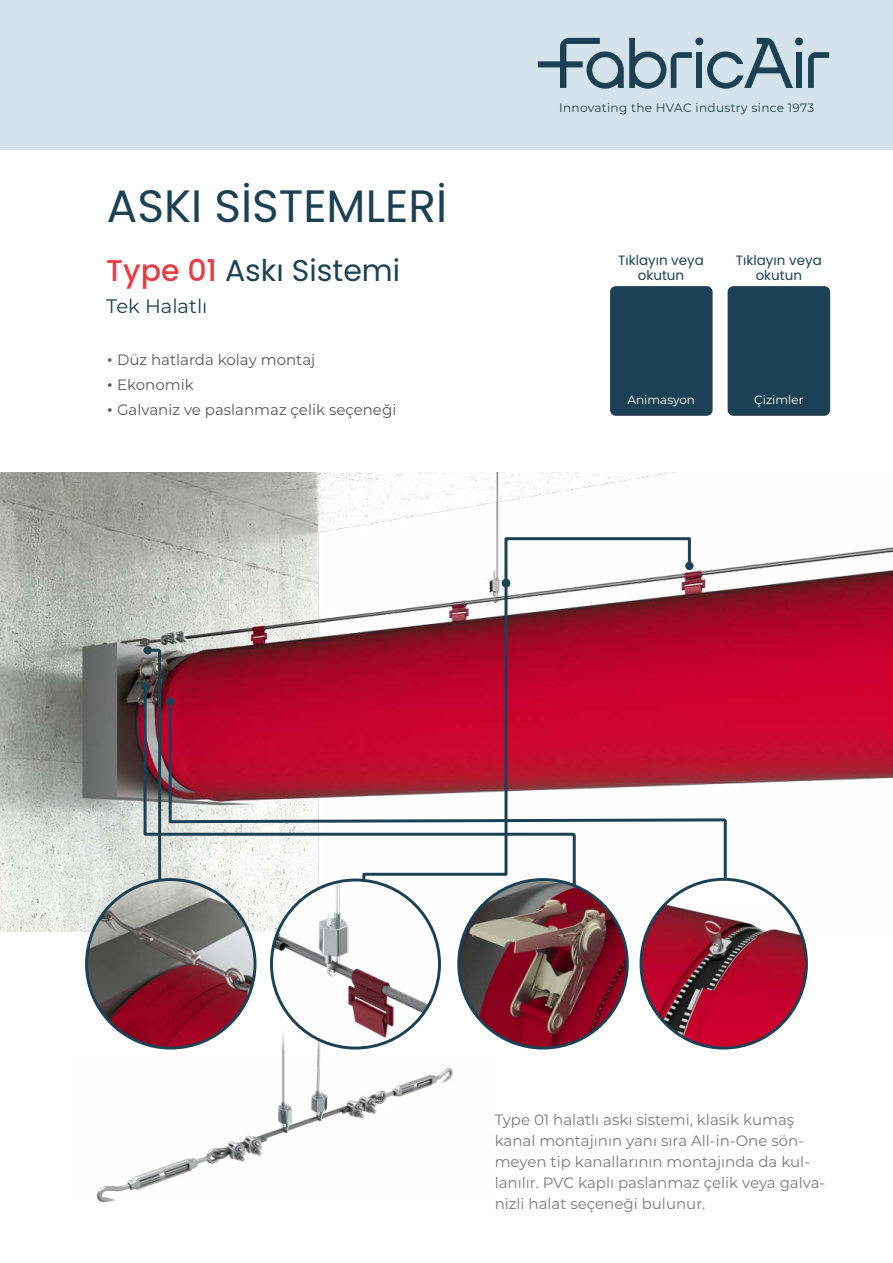
<style>
.page{position:relative;width:893px;height:1263px;background:#fff}
.page>*{position:absolute;margin:0;border:0;box-sizing:border-box;transform-origin:0 0}
.t1{font:45.3px "Poppins";color:#1d4154}
.t2{font:30px "Poppins";color:#1d4154}
.t3{font:19.5px "Montserrat";color:#1d4154}
.t4{font:15px/21px "Montserrat";color:#797a7d}
.t5{font:15px "Montserrat";color:#58595b}
.t6{font:13.5px/15px "Poppins";color:#1d4154;text-align:center}
.t7{font:12.15px "Montserrat";letter-spacing:.025em;color:#1d4154}
.t8{font:12px "Montserrat";color:#fff}
.s1{font-weight:500;color:#e63e47}
.s2{font-family:"Poppins"}
</style>
<div class="page">
<img style="left:0;top:472px;width:893px;height:459px">
<img style="left:96px;top:1023px;width:357px;height:179px">
<svg style="left:258px;top:683px;width:319px;height:209px;background:#c32b4c"></svg>
<svg style="left:258px;top:699px;width:471px;height:184px"></svg>
<div style="left:610px;top:286px;width:103px;height:130px;background:#1d4154;border-radius:6px"></div>
<div style="left:728px;top:286px;width:102px;height:130px;background:#1d4154;border-radius:6px"></div>
<img style="left:456px;top:877px;width:174px;height:173px">
<svg style="left:638px;top:876px;width:171px;height:174px"></svg>
<svg style="left:361px;top:580px;width:148px;height:316px"></svg>
<div style="left:502px;top:579px;width:8px;height:9px;background:#486575;border-radius:50%"></div>
<svg style="left:84px;top:647px;width:174px;height:404px;background:#9c7179"></svg>
<img style="left:271px;top:880px;width:168px;height:168px;border-radius:84px">
<svg style="left:503px;top:536px;width:189px;height:50px"></svg>
<div style="left:685px;top:562px;width:9px;height:8px;background:#1d4154;border-radius:50%"></div>
<div style="left:502px;top:579px;width:8px;height:8px;background:#1d4154;border-radius:50%"></div>
<div style="left:0;top:0;width:893px;height:150px;background:#d5e4ec"></div>
<svg style="left:538px;top:38px;width:291px;height:51px"></svg>
<h1 class="t1" style="left:107px;top:179px;width:342px">ASKI SİSTEMLERİ</h1>
<h2 class="t2" style="left:106px;top:253px;width:295px"><span class="s1">Type 01</span> Askı Sistemi</h2>
<h3 class="t3" style="left:106px;top:293px;width:103px">Tek Halatlı</h3>
<p class="t5" style="left:107px;top:349px;width:210px"><span class="s2">•</span> Düz hatlarda kolay montaj</p>
<p class="t5" style="left:107px;top:374px;width:88px"><span class="s2">•</span> Ekonomik</p>
<p class="t5" style="left:107px;top:399px;width:291px"><span class="s2">•</span> Galvaniz ve paslanmaz çelik seçeneği</p>
<p class="t7" style="left:559px;top:99px;width:257px">Innovating the HVAC industry since 1973</p>
<p class="t6" style="left:618px;top:253px;width:87px">Tıklayın veya okutun</p>
<p class="t6" style="left:736px;top:253px;width:87px">Tıklayın veya okutun</p>
<p class="t8" style="left:628px;top:391px;width:69px">Animasyon</p>
<p class="t8" style="left:754px;top:391px;width:51px">Çizimler</p>
<p class="t4" style="left:495px;top:1108px;width:332px">Type 01 halatlı askı sistemi, klasik kumaş kanal montajının yanı sıra All-in-One sön&shy;meyen tip kanallarının montajında da kul&shy;lanılır. PVC kaplı paslanmaz çelik veya galva&shy;nizli halat seçeneği bulunur.</p>
</div>
